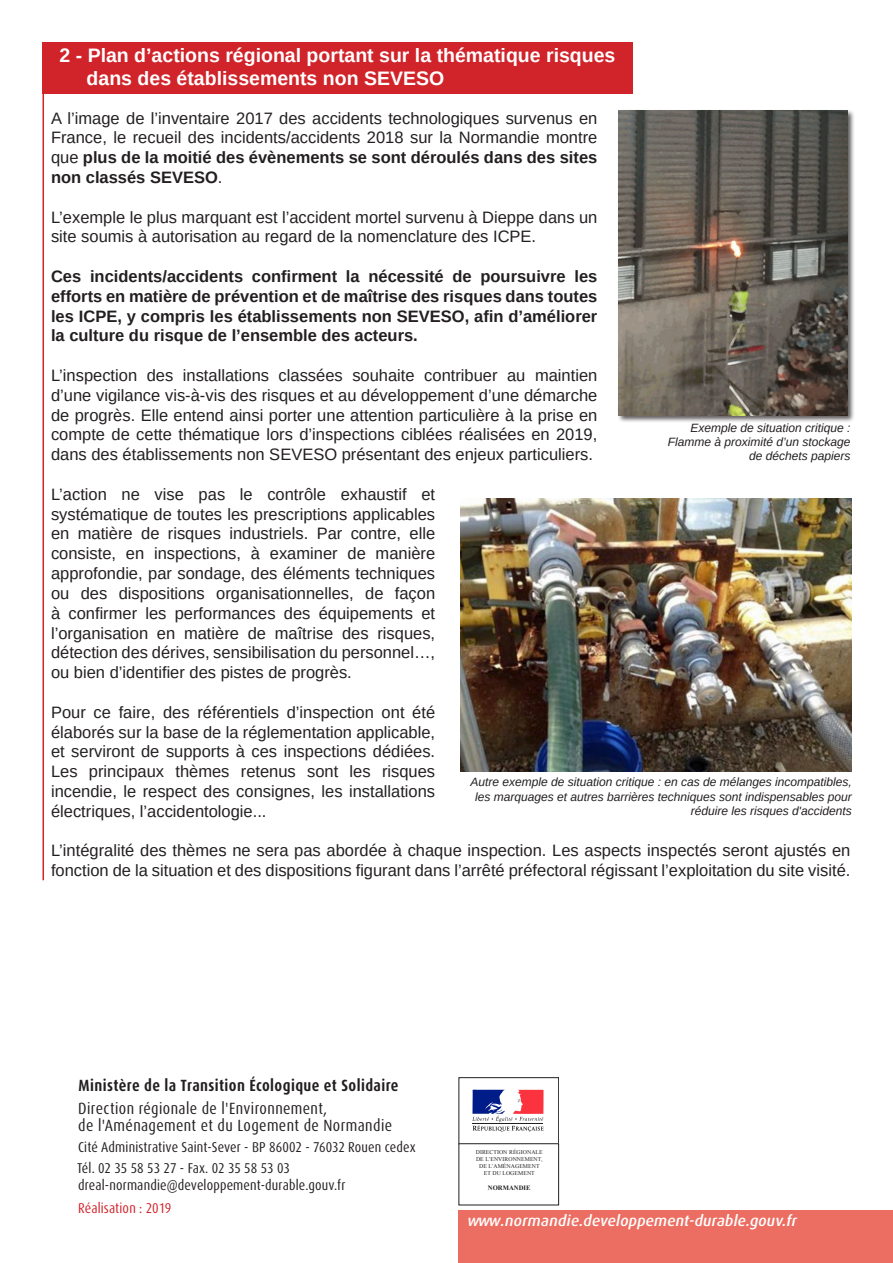
<style>
.page{position:relative;width:893px;height:1263px;background:#fff}
.page>*{position:absolute;margin:0;border:0;box-sizing:border-box;transform-origin:0 0}
.t1{font:700 19.5px "Liberation Sans";color:#fff}
.t2{font:16.5px/19.8px "Liberation Sans";color:#231f20;text-align:justify}
.t3{font:700 16.5px/19.8px "Liberation Sans";color:#231f20;text-align:justify}
.t4{font:condensed 16.2px/17.2px "Dax OT";letter-spacing:.025em;color:#231f20}
.t5{font:700 condensed 16.2px "Dax OT";letter-spacing:.025em;color:#231f20}
.t6{font:italic 500 15.3px "Dax OT";letter-spacing:.01em;color:#fff}
.t7{font:condensed 14.25px "Dax OT";letter-spacing:.01em;color:#231f20}
.t8{font:condensed 14.25px "Dax OT";letter-spacing:-.01em;color:#231f20}
.t9{font:condensed 14.25px "Dax OT";letter-spacing:.01em;color:#d1232a}
.t10{font:italic 12px/14.4px "Liberation Sans";color:#231f20;text-align:right}
.t11{font:700 6.6px "Times New Roman";letter-spacing:.01em;color:#231f20}
.t12{font:5.85px/6.9px "Times New Roman";letter-spacing:.01em;color:#231f20;text-align:center}
.s1{font-weight:700}
</style>
<div class="page">
<div style="left:459px;top:1210px;width:434px;height:53px;background:#ec6d61"></div>
<div style="left:459px;top:1077px;width:100px;height:67px;border:1px solid #231f20"></div>
<div style="left:459px;top:1143px;width:100px;height:62px;border:1px solid #231f20"></div>
<svg style="left:472px;top:1090px;width:72px;height:42px"></svg>
<img style="left:461px;top:498px;width:391px;height:274px">
<div style="left:43px;top:43px;width:589px;height:51px;background:#d1232a"></div>
<hr style="left:43px;top:60px;width:1px;height:820px;background:#d1232a">
<div style="left:617px;top:109px;width:238px;height:314px;background:#231f20;opacity:.75"></div>
<img style="left:619px;top:111px;width:228px;height:304px">
<p class="t1" style="left:60px;top:42px;width:557px">2 - Plan d’actions régional portant sur la thématique risques</p>
<p class="t1" style="left:87px;top:65px;width:359px">dans des établissements non SEVESO</p>
<p class="t2" style="left:51px;top:108px;width:548px">A l’image de l’inventaire 2017 des accidents technologiques survenus en France, le recueil des incidents/accidents 2018 sur la Normandie montre que <span class="s1">plus de la moitié des évènements se sont déroulés dans des sites non classés SEVESO</span>.</p>
<p class="t2" style="left:51px;top:207px;width:548px">L’exemple le plus marquant est l’accident mortel survenu à Dieppe dans un site soumis à autorisation au regard de la nomenclature des ICPE.</p>
<p class="t3" style="left:51px;top:267px;width:548px">Ces incidents/accidents confirment la nécessité de poursuivre les efforts en matière de prévention et de maîtrise des risques dans toutes les ICPE, y compris les établissements non SEVESO, afin d’améliorer la culture du risque de l’ensemble des acteurs.</p>
<p class="t2" style="left:51px;top:366px;width:548px">L’inspection des installations classées souhaite contribuer au maintien d’une vigilance vis-à-vis des risques et au développement d’une démarche de progrès. Elle entend ainsi porter une attention particulière à la prise en compte de cette thématique lors d’inspections ciblées réalisées en 2019, dans des établissements non SEVESO présentant des enjeux particuliers.</p>
<p class="t2" style="left:51px;top:484px;width:386px">L’action ne vise pas le contrôle exhaustif et systématique de toutes les prescriptions applicables en matière de risques industriels. Par contre, elle consiste, en inspections, à examiner de manière approfondie, par sondage, des éléments techniques ou des dispositions organisationnelles, de façon à confirmer les performances des équipements et l’organisation en matière de maîtrise des risques, détection des dérives, sensibilisation du personnel…, ou bien d’identifier des pistes de progrès.</p>
<p class="t2" style="left:51px;top:702px;width:386px">Pour ce faire, des référentiels d’inspection ont été élaborés sur la base de la réglementation applicable, et serviront de supports à ces inspections dédiées.<br>Les principaux thèmes retenus sont les risques incendie, le respect des consignes, les installations électriques, l’accidentologie...</p>
<p class="t2" style="left:51px;top:841px;width:801px">L’intégralité des thèmes ne sera pas abordée à chaque inspection. Les aspects inspectés seront ajustés en fonction de la situation et des dispositions figurant dans l’arrêté préfectoral régissant l’exploitation du site visité.</p>
<p class="t10" style="left:690px;top:420px;width:162px">Exemple de situation critique :</p>
<p class="t10" style="left:668px;top:434px;width:184px">Flamme à proximité d’un stockage</p>
<p class="t10" style="left:749px;top:449px;width:103px">de déchets papiers</p>
<p class="t10" style="left:470px;top:775px;width:383px">Autre exemple de situation critique : en cas de mélanges incompatibles, les marquages et autres barrières techniques sont indispensables pour réduire les risques d'accidents</p>
<p class="t5" style="left:79px;top:1075px;width:322px">Ministère de la Transition Écologique et Solidaire</p>
<p class="t4" style="left:78px;top:1100px;width:315px">Direction régionale de l'Environnement,<br>de l'Aménagement et du Logement de Normandie</p>
<p class="t7" style="left:78px;top:1138px;width:339px">Cité Administrative Saint-Sever - BP 86002 - 76032 Rouen cedex</p>
<p class="t8" style="left:77px;top:1159px;width:215px">Tél. 02 35 58 53 27 - Fax. 02 35 58 53 03</p>
<p class="t7" style="left:78px;top:1176px;width:269px">dreal-normandie@developpement-durable.gouv.fr</p>
<p class="t9" style="left:78px;top:1199px;width:95px">Réalisation : 2019</p>
<p class="t12" style="left:476px;top:1148px;width:68px">DIRECTION RÉGIONALE<br>DE L’ENVIRONNEMENT,<br>DE L’AMÉNAGEMENT<br>ET DU LOGEMENT</p>
<p class="t11" style="left:488px;top:1183px;width:44px">NORMANDIE</p>
<p class="t6" style="left:467px;top:1211px;width:331px">www.normandie.developpement-durable.gouv.fr</p>
</div>
